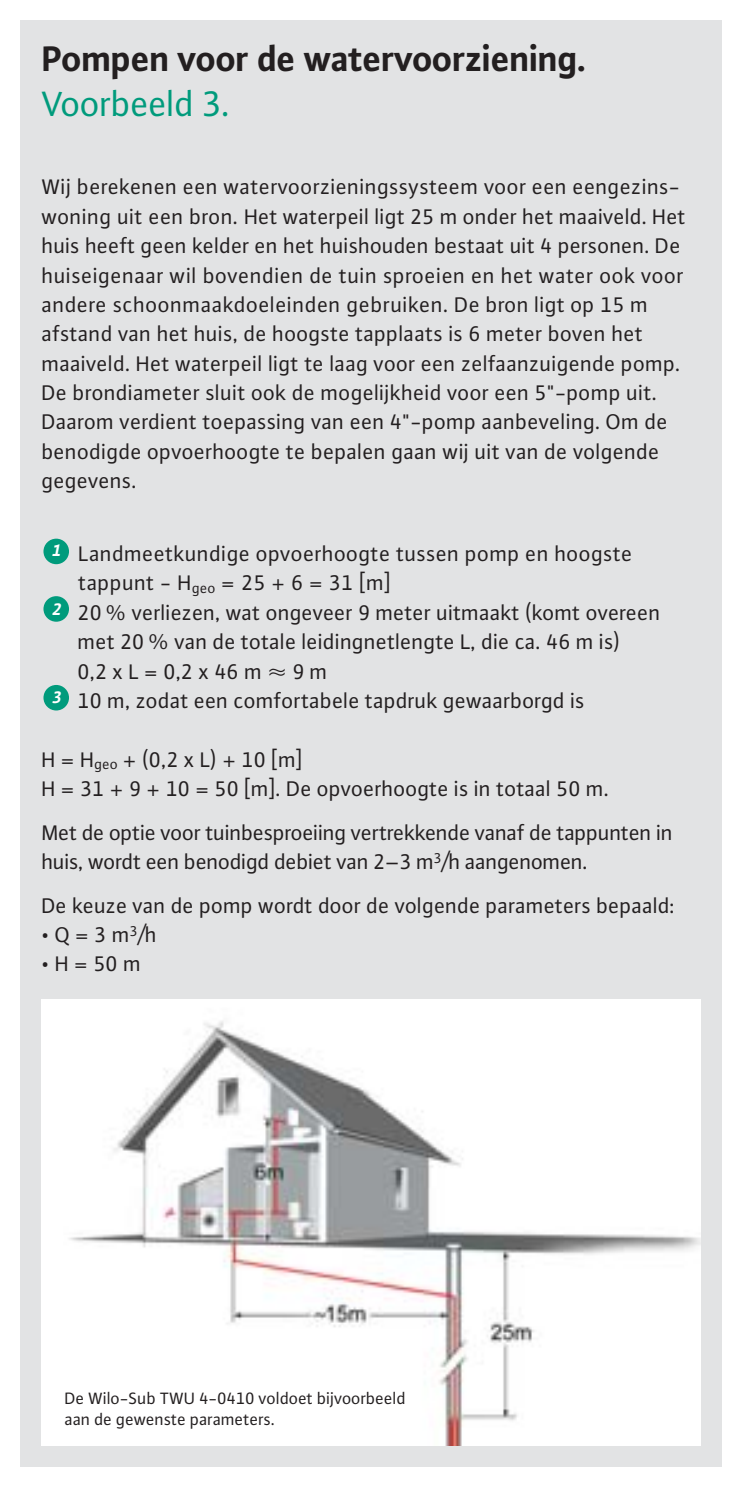
<style>
.page{position:relative;width:745px;height:1488px;background:#fff}
.page>*{position:absolute;margin:0;border:0;box-sizing:border-box;transform-origin:0 0}
.t1{font:700 37.5px "WILO Plus";letter-spacing:-.015em;color:#231f20}
.t2{font:37.5px "WILO Plus TF";letter-spacing:-.015em;color:#009b7c}
.t3{font:22.5px/29.5px "WILO Plus TF";letter-spacing:.005em;color:#231f20}
.t4{font:22.5px/29.5px "WILO Plus TF";letter-spacing:-.015em;color:#231f20}
.t5{font:17.5px/21px "WILO Plus TF";letter-spacing:-.005em;color:#231f20}
.t6{font:italic 700 17.5px "WILO Plus TF";color:#fff}
</style>
<div class="page">
<div style="left:20px;top:21px;width:702px;height:1446px;background:#e2e3e4"></div>
<div style="left:42px;top:999px;width:659px;height:446px;background:#fff"></div>
<img style="left:69px;top:1021px;width:632px;height:424px">
<div style="left:43px;top:685px;width:26px;height:25px;background:#009b7c;border-radius:50%"></div>
<div style="left:43px;top:596px;width:26px;height:26px;background:#009b7c;border-radius:50%"></div>
<div style="left:43px;top:538px;width:26px;height:26px;background:#009b7c;border-radius:50%"></div>
<h1 class="t1" style="left:42px;top:45px;width:546px">Pompen voor de watervoorziening.</h1>
<h1 class="t2" style="left:42px;top:90px;width:190px">Voorbeeld 3.</h1>
<p class="t3" style="left:42px;top:174px;width:646px">Wij berekenen een watervoorzieningssysteem voor een eengezins&shy;woning uit een bron. Het waterpeil ligt 25 m onder het maaiveld. Het huis heeft geen kelder en het huishouden bestaat uit 4 personen. De huiseigenaar wil bovendien de tuin sproeien en het water ook voor andere schoonmaakdoeleinden gebruiken. De bron ligt op 15 m afstand van het huis, de hoogste tapplaats is 6 meter boven het maaiveld. Het waterpeil ligt te laag voor een zelfaanzuigende pomp.<br>De brondiameter sluit ook de mogelijkheid voor een 5"-pomp uit.<br>Daarom verdient toepassing van een 4"-pomp aanbeveling. Om de benodigde opvoerhoogte te bepalen gaan wij uit van de volgende gegevens.</p>
<p class="t6" style="left:53px;top:544px;width:11px">1</p>
<p class="t3" style="left:78px;top:541px;width:584px">Landmeetkundige opvoerhoogte tussen pomp en hoogste tappunt - H<sub>geo</sub> = 25 + 6 = 31 [m]<br>20 % verliezen, wat ongeveer 9 meter uitmaakt (komt overeen met 20 % van de totale leidingnetlengte L, die ca. 46 m is)<br>0,2 x L = 0,2 x 46 m</p>
<p class="t6" style="left:53px;top:602px;width:11px">2</p>
<p class="t3" style="left:78px;top:658px;width:509px;text-indent:215px">9 m<br>10 m, zodat een comfortabele tapdruk gewaarborgd is</p>
<p class="t3" style="left:42px;top:746px;width:569px">H = H<sub>geo</sub> + (0,2 x L) + 10 [m]<br>H = 31 + 9 + 10 = 50 [m]. De opvoerhoogte is in totaal 50 m.</p>
<p class="t4" style="left:42px;top:819px;width:633px">Met de optie voor tuinbesproeiing vertrekkende vanaf de tappunten in huis, wordt een benodigd debiet van 2–3 m<sup>3</sup>/h aangenomen.</p>
<p class="t3" style="left:42px;top:892px;width:635px">De keuze van de pomp wordt door de volgende parameters bepaald:</p>
<p class="t3" style="left:42px;top:921px;width:117px">• Q = 3 m<sup>3</sup>/h</p>
<p class="t3" style="left:42px;top:951px;width:101px">• H = 50 m</p>
<p class="t6" style="left:53px;top:690px;width:11px">3</p>
<p class="t5" style="left:65px;top:1389px;width:343px">De Wilo-Sub TWU 4-0410 voldoet bijvoorbeeld aan de gewenste parameters.</p>
</div>
